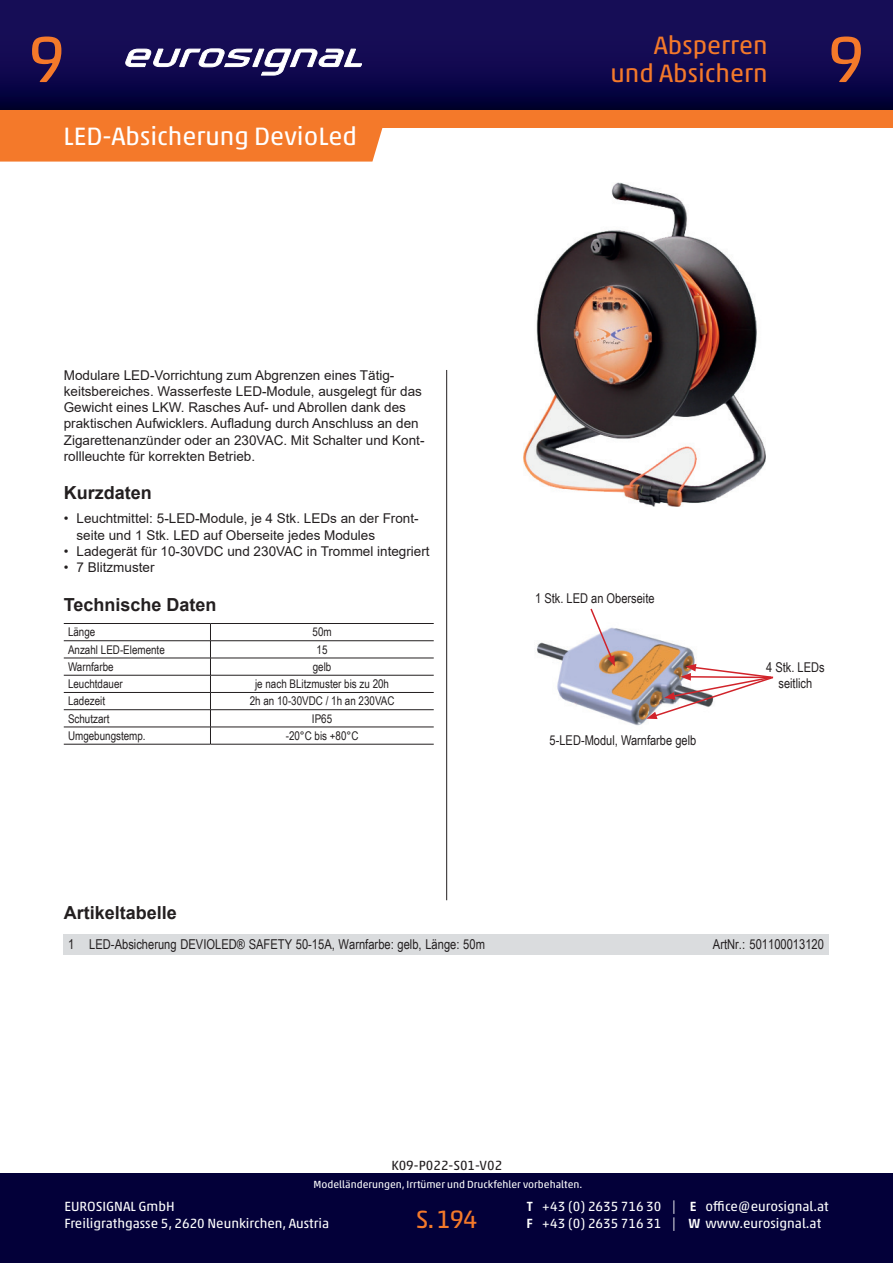
<style>
.page{position:relative;width:893px;height:1263px;background:#fff}
.page>*{position:absolute;margin:0;border:0;box-sizing:border-box;transform-origin:0 0}
.t1{font:66px "Akko Pro";color:#f4792a}
.t2{font:25.5px/28.5px "Akko Pro";color:#f4792a;text-align:right}
.t3{font:25.5px "Akko Pro";color:#fff}
.t4{font:700 18px "Arial";color:#231f20}
.t5{font:13.65px "Arial Narrow";color:#231f20}
.t6{font:13.5px/16.2px "Arial";color:#231f20}
.t7{font:13.5px/16.5px "Akko Pro";color:#fff}
.t8{font:13.5px/16.2px "Arial Narrow";color:#231f20;text-align:center}
.t9{font:13.5px "Akko Pro";color:#231f20}
.t10{font:12px "Arial Narrow";color:#231f20}
.t11{font:10.5px "Akko Pro";color:#fff}
.s1{font-weight:500}
</style>
<div class="page">
<svg style="left:0;top:0;width:893px;height:110px"></svg>
<div style="left:0;top:110px;width:893px;height:18px;background:#f4792a"></div>
<div style="left:0;top:1174px;width:893px;height:89px;background:#030039"></div>
<div style="left:0;top:128px;width:382px;height:34px;background:#f4792a"></div>
<hr style="left:446px;top:370px;width:1px;height:530px;background:#231f20">
<div style="left:360px;top:129px;width:12px;height:30px;background:#f4792a"></div>
<svg style="left:253px;top:49px;width:11px;height:18px"></svg>
<div style="left:253px;top:49px;width:11px;height:18px;border:1px solid #fff"></div>
<svg style="left:261px;top:49px;width:101px;height:26px"></svg>
<svg style="left:125px;top:49px;width:128px;height:18px"></svg>
<hr style="left:64px;top:623px;width:146px;height:1px;background:#231f20">
<hr style="left:210px;top:623px;width:224px;height:1px;background:#231f20">
<hr style="left:64px;top:640px;width:146px;height:1px;background:#231f20">
<hr style="left:210px;top:640px;width:224px;height:1px;background:#231f20">
<hr style="left:64px;top:658px;width:146px;height:1px;background:#231f20">
<hr style="left:210px;top:658px;width:224px;height:1px;background:#231f20">
<hr style="left:64px;top:675px;width:146px;height:1px;background:#231f20">
<hr style="left:210px;top:675px;width:224px;height:1px;background:#231f20">
<hr style="left:64px;top:692px;width:146px;height:1px;background:#231f20">
<hr style="left:210px;top:692px;width:224px;height:1px;background:#231f20">
<hr style="left:64px;top:709px;width:146px;height:1px;background:#231f20">
<hr style="left:210px;top:709px;width:224px;height:1px;background:#231f20">
<hr style="left:64px;top:727px;width:146px;height:1px;background:#231f20">
<hr style="left:210px;top:727px;width:224px;height:1px;background:#231f20">
<svg style="left:210px;top:624px;width:1px;height:120px"></svg>
<hr style="left:64px;top:744px;width:146px;height:1px;background:#231f20">
<hr style="left:210px;top:744px;width:224px;height:1px;background:#231f20">
<div style="left:64px;top:934px;width:21px;height:20px;background:#dadcde"></div>
<div style="left:85px;top:934px;width:574px;height:20px;background:#dadcde"></div>
<div style="left:659px;top:934px;width:170px;height:20px;background:#dadcde"></div>
<img style="left:523px;top:183px;width:242px;height:323px">
<img style="left:537px;top:628px;width:158px;height:98px">
<svg style="left:589px;top:608px;width:26px;height:58px"></svg>
<img style="left:646px;top:664px;width:128px;height:55px">
<h1 class="t1" style="left:28px;top:19px;width:38px">9</h1>
<h2 class="t2" style="left:610px;top:30px;width:159px">Absperren und Absichern</h2>
<h2 class="t3" style="left:64px;top:121px;width:295px">LED-Absicherung DevioLed</h2>
<h1 class="t1" style="left:828px;top:19px;width:38px">9</h1>
<p class="t6" style="left:64px;top:367px;width:362px">Modulare LED-Vorrichtung zum Abgrenzen eines Tätig&shy;keitsbereiches. Wasserfeste LED-Module, ausgelegt für das Gewicht eines LKW. Rasches Auf- und Abrollen dank des praktischen Aufwicklers. Aufladung durch Anschluss an den Zigarettenanzünder oder an 230VAC. Mit Schalter und Kont&shy;rollleuchte für korrekten Betrieb.</p>
<h3 class="t4" style="left:64px;top:480px;width:90px">Kurzdaten</h3>
<p class="t6" style="left:77px;top:510px;width:344px;text-indent:-13px">• Leuchtmittel: 5-LED-Module, je 4 Stk. LEDs an der Front&shy;seite und 1 Stk. LED auf Oberseite jedes Modules</p>
<p class="t6" style="left:64px;top:543px;width:367px">• Ladegerät für 10-30VDC und 230VAC in Trommel integriert</p>
<p class="t6" style="left:64px;top:559px;width:92px">• 7 Blitzmuster</p>
<h3 class="t4" style="left:64px;top:591px;width:154px">Technische Daten</h3>
<p class="t10" style="left:68px;top:623px;width:29px">Länge</p>
<p class="t10" style="left:313px;top:623px;width:21px">50m</p>
<p class="t10" style="left:68px;top:641px;width:98px">Anzahl LED-Elemente</p>
<p class="t10" style="left:317px;top:641px;width:12px">15</p>
<p class="t10" style="left:68px;top:658px;width:47px">Warnfarbe</p>
<p class="t10" style="left:313px;top:658px;width:20px">gelb</p>
<p class="t10" style="left:68px;top:675px;width:56px">Leuchtdauer</p>
<p class="t10" style="left:255px;top:675px;width:136px">je nach BLitzmuster bis zu 20h</p>
<p class="t10" style="left:68px;top:692px;width:39px">Ladezeit</p>
<p class="t10" style="left:250px;top:692px;width:146px">2h an 10-30VDC / 1h an 230VAC</p>
<p class="t10" style="left:68px;top:710px;width:43px">Schutzart</p>
<p class="t10" style="left:312px;top:710px;width:22px">IP65</p>
<p class="t10" style="left:68px;top:727px;width:79px">Umgebungstemp.</p>
<p class="t10" style="left:286px;top:727px;width:74px">-20°C bis +80°C</p>
<h3 class="t4" style="left:64px;top:900px;width:115px">Artikeltabelle</h3>
<p class="t8" style="left:535px;top:590px;width:121px">1 Stk. LED an Oberseite</p>
<p class="t8" style="left:550px;top:732px;width:148px">5-LED-Modul, Warnfarbe gelb</p>
<p class="t8" style="left:766px;top:658px;width:60px">4 Stk. LEDs seitlich</p>
<p class="t5" style="left:68px;top:934px;width:418px">1 LED-Absicherung DEVIOLED® SAFETY 50-15A, Warnfarbe: gelb, Länge: 50m</p>
<p class="t5" style="left:713px;top:934px;width:113px">ArtNr.: 501100013120</p>
<p class="t9" style="left:391px;top:1157px;width:112px">K09-P022-S01-V02</p>
<p class="t11" style="left:313px;top:1178px;width:270px">Modelländerungen, Irrtümer und Druckfehler vorbehalten.</p>
<p class="t7" style="left:64px;top:1198px;width:266px">EUROSIGNAL GmbH<br>Freiligrathgasse 5, 2620 Neunkirchen, Austria</p>
<h2 class="t2" style="left:416px;top:1204px;width:63px">S.194</h2>
<p class="t7" style="left:526px;top:1198px;width:151px"><span class="s1">T</span> +43 (0) 2635 716 30 |<br><span class="s1">F</span> +43 (0) 2635 716 31 |</p>
<p class="t7" style="left:688px;top:1198px;width:142px"><span class="s1">E</span> office@eurosignal.at<br><span class="s1">W</span> www.eurosignal.at</p>
</div>
